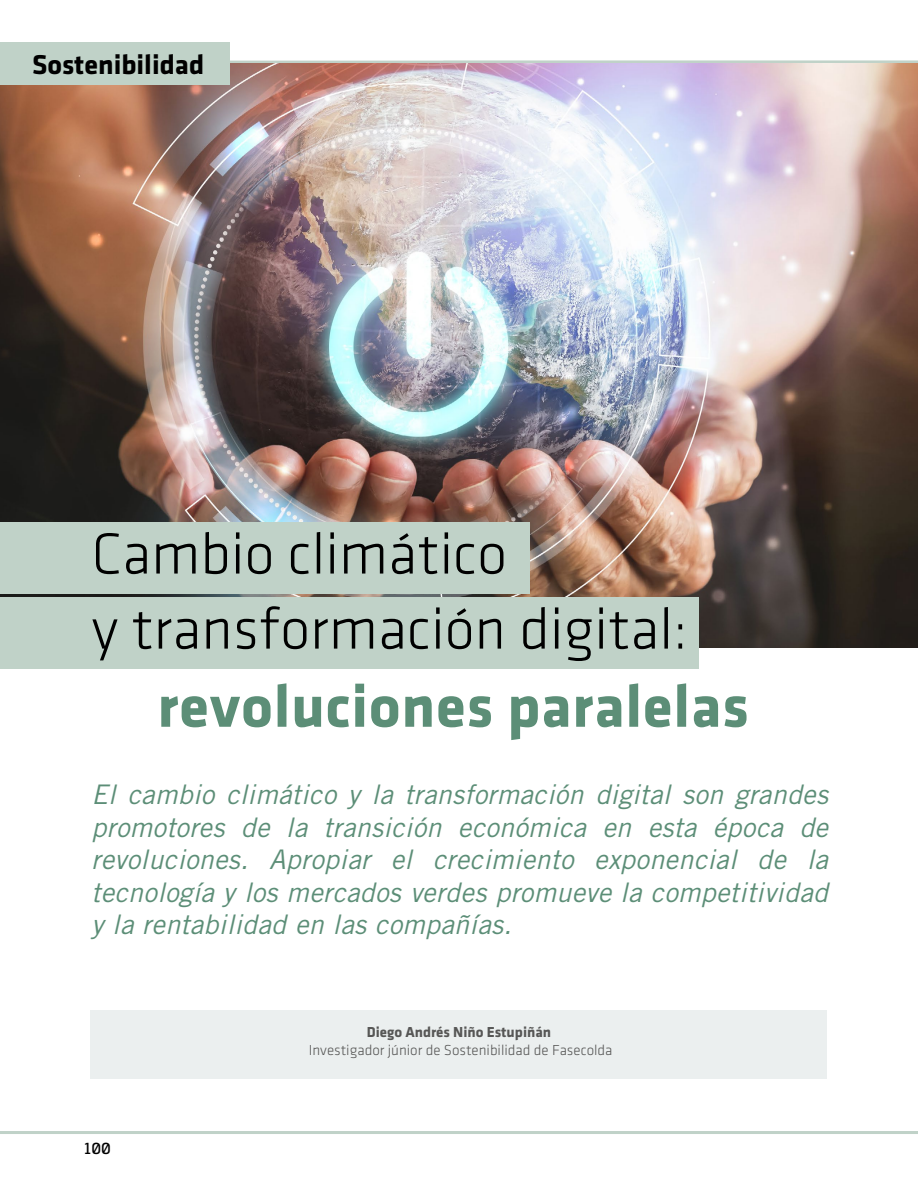
<style>
.page{position:relative;width:918px;height:1188px;background:#fff}
.page>*{position:absolute;margin:0;border:0;box-sizing:border-box;transform-origin:0 0}
.t1{font:700 61.5px "Klavika";letter-spacing:.01em;color:#5c8e77}
.t2{font:300 60px/75px "Klavika";color:#000}
.t3{font:700 28.2px "Klavika";color:#000}
.t4{font:italic 27px/32.4px "Trade Gothic LT Std";letter-spacing:.01em;color:#5c8e77;text-align:justify}
.t5{font:15px "Klavika Light TF";color:#575756}
.t6{font:700 15px "Klavika";color:#575756}
.t7{font:15px "Collator";color:#000}
</style>
<div class="page">
<hr style="left:0;top:1131px;width:918px;height:3px;background:#c0d2c8">
<hr style="left:0;top:61px;width:918px;height:3px;background:#c0d2c8">
<div style="left:90px;top:1010px;width:737px;height:69px;background:#ebefef"></div>
<img style="left:0;top:64px;width:918px;height:583px">
<div style="left:0;top:42px;width:229px;height:42px;background:#c0d2c8"></div>
<div style="left:0;top:523px;width:530px;height:71px;background:#c0d2c8"></div>
<div style="left:0;top:598px;width:698px;height:71px;background:#c0d2c8"></div>
<p class="t3" style="left:32px;top:49px;width:174px">Sostenibilidad</p>
<h2 class="t2" style="left:92px;top:517px;width:598px">Cambio climático<br>y transformación digital:</h2>
<h1 class="t1" style="left:157px;top:673px;width:593px">revoluciones paralelas</h1>
<p class="t4" style="left:92px;top:779px;width:738px">El cambio climático y la transformación digital son grandes promotores de la transición económica en esta época de revoluciones. Apropiar el crecimiento exponencial de la tecnología y los mercados verdes promueve la competitividad y la rentabilidad en las compañías.</p>
<p class="t7" style="left:84px;top:1140px;width:28px">100</p>
<p class="t6" style="left:367px;top:1024px;width:186px">Diego Andrés Niño Estupiñán</p>
<p class="t5" style="left:309px;top:1043px;width:305px">Investigador júnior de Sostenibilidad de Fasecolda</p>
</div>
